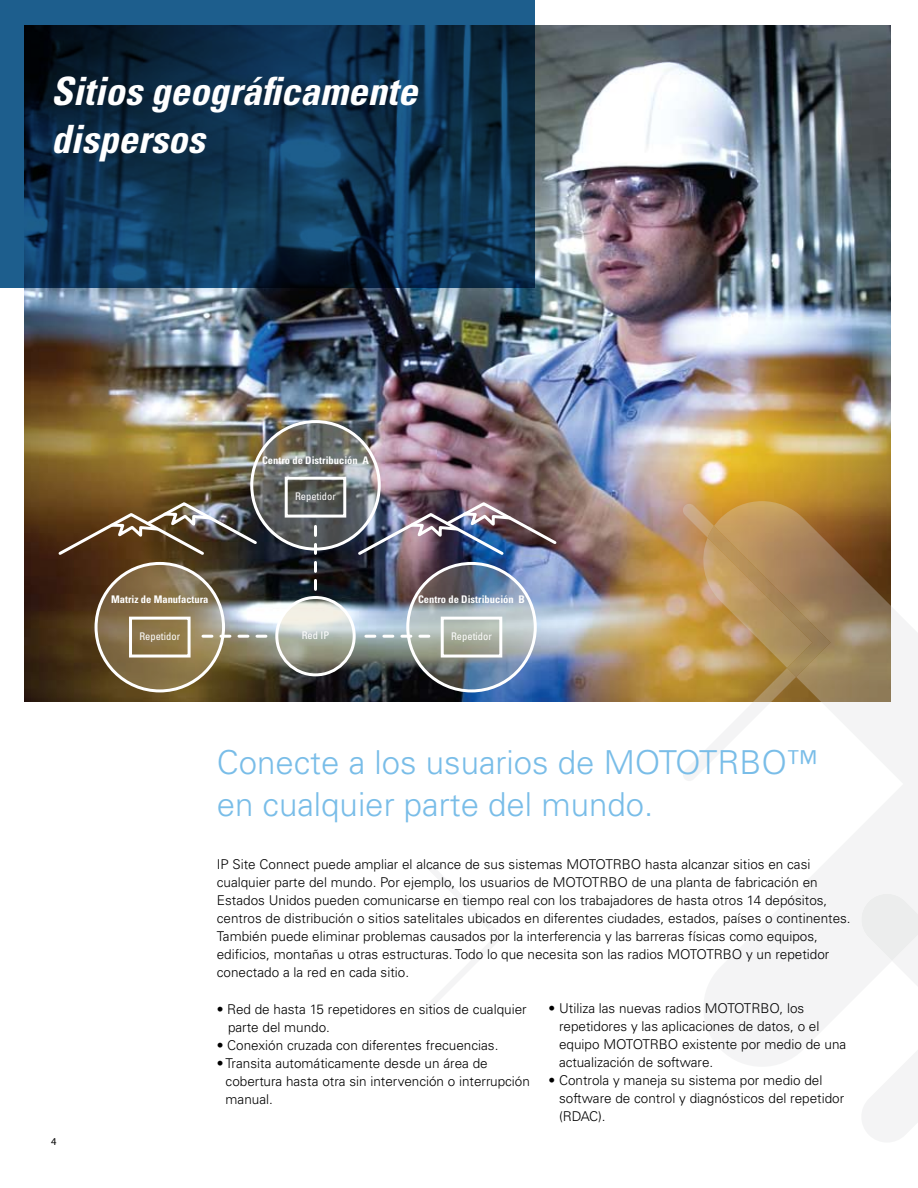
<style>
.page{position:relative;width:918px;height:1188px;background:#fff}
.page>*{position:absolute;margin:0;border:0;box-sizing:border-box;transform-origin:0 0}
.t1{font:italic 700 condensed 39px/48px "Univers LT Std";color:#fff}
.t2{font:300 33px/42px "Univers LT Std";color:#79bde8}
.t3{font:300 13.5px/18px "Univers LT Std";color:#000}
.t4{font:700 condensed 10.5px "Univers LT Std";color:#fff}
.t5{font:condensed 10.5px "Univers LT Std";color:#fff}
.t6{font:10.5px "Myriad Pro";color:#000}
</style>
<div class="page">
<img style="left:24px;top:26px;width:867px;height:676px">
<svg style="left:428px;top:865px;width:75px;height:142px"></svg>
<svg style="left:698px;top:501px;width:220px;height:565px"></svg>
<svg style="left:859px;top:894px;width:59px;height:248px"></svg>
<svg style="left:682px;top:504px;width:149px;height:277px"></svg>
<svg style="left:96px;top:563px;width:128px;height:128px;background:#8f7c58"></svg>
<svg style="left:252px;top:422px;width:127px;height:127px;background:#717371"></svg>
<svg style="left:408px;top:563px;width:127px;height:128px;background:#87949f"></svg>
<svg style="left:277px;top:598px;width:77px;height:77px;background:#bbbeb3"></svg>
<div style="left:95px;top:562px;width:130px;height:130px;border:3px solid #fff;border-radius:50%"></div>
<div style="left:250px;top:420px;width:131px;height:131px;border:3px solid #fff;border-radius:50%"></div>
<div style="left:406px;top:562px;width:131px;height:130px;border:3px solid #fff;border-radius:50%"></div>
<div style="left:275px;top:596px;width:81px;height:80px;border:3px solid #fff;border-radius:50%"></div>
<div style="left:131px;top:618px;width:58px;height:38px;background:#8d7647"></div>
<svg style="left:289px;top:481px;width:53px;height:33px;background:#525450"></svg>
<svg style="left:445px;top:621px;width:53px;height:33px;background:#a7ad9f"></svg>
<div style="left:129px;top:617px;width:62px;height:41px;border:3px solid #fff"></div>
<div style="left:285px;top:477px;width:61px;height:41px;border:3px solid #fff"></div>
<div style="left:441px;top:617px;width:61px;height:41px;border:3px solid #fff"></div>
<svg style="left:203px;top:635px;width:64px;height:3px"></svg>
<svg style="left:314px;top:526px;width:3px;height:65px"></svg>
<svg style="left:366px;top:635px;width:64px;height:3px"></svg>
<img style="left:57px;top:500px;width:202px;height:57px">
<img style="left:356px;top:500px;width:202px;height:57px">
<svg style="left:0;top:0;width:535px;height:287px;background:#0f3554"></svg>
<h1 class="t1" style="left:51px;top:67px;width:368px">Sitios geográficamente dispersos</h1>
<p class="t4" style="left:262px;top:453px;width:108px">Centro de Distribución A</p>
<p class="t5" style="left:295px;top:490px;width:42px">Repetidor</p>
<p class="t4" style="left:418px;top:593px;width:108px">Centro de Distribución B</p>
<p class="t4" style="left:111px;top:593px;width:99px">Matriz de Manufactura</p>
<p class="t5" style="left:139px;top:630px;width:42px">Repetidor</p>
<p class="t5" style="left:302px;top:629px;width:29px">Red IP</p>
<p class="t5" style="left:451px;top:630px;width:42px">Repetidor</p>
<p class="t6" style="left:51px;top:1135px;width:7px">4</p>
<h2 class="t2" style="left:217px;top:742px;width:603px">Conecte a los usuarios de MOTOTRBO™ en cualquier parte del mundo.</h2>
<p class="t3" style="left:217px;top:856px;width:635px">IP Site Connect puede ampliar el alcance de sus sistemas MOTOTRBO hasta alcanzar sitios en casi cualquier parte del mundo. Por ejemplo, los usuarios de MOTOTRBO de una planta de fabricación en Estados Unidos pueden comunicarse en tiempo real con los trabajadores de hasta otros 14 depósitos, centros de distribución o sitios satelitales ubicados en diferentes ciudades, estados, países o continentes.<br>También puede eliminar problemas causados por la interferencia y las barreras físicas como equipos, edificios, montañas u otras estructuras. Todo lo que necesita son las radios MOTOTRBO y un repetidor conectado a la red en cada sitio.</p>
<p class="t3" style="left:228px;top:1000px;width:300px;text-indent:-11px">• Red de hasta 15 repetidores en sitios de cualquier parte del mundo.</p>
<p class="t3" style="left:217px;top:1036px;width:283px">• Conexión cruzada con diferentes frecuencias.</p>
<p class="t3" style="left:226px;top:1054px;width:306px;text-indent:-9px">• Transita automáticamente desde un área de cobertura hasta otra sin intervención o interrupción manual.</p>
<p class="t3" style="left:559px;top:1000px;width:289px;text-indent:-11px">• Utiliza las nuevas radios MOTOTRBO, los repetidores y las aplicaciones de datos, o el equipo MOTOTRBO existente por medio de una actualización de software.</p>
<p class="t3" style="left:559px;top:1072px;width:287px;text-indent:-11px">• Controla y maneja su sistema por medio del software de control y diagnósticos del repetidor (RDAC).</p>
</div>
